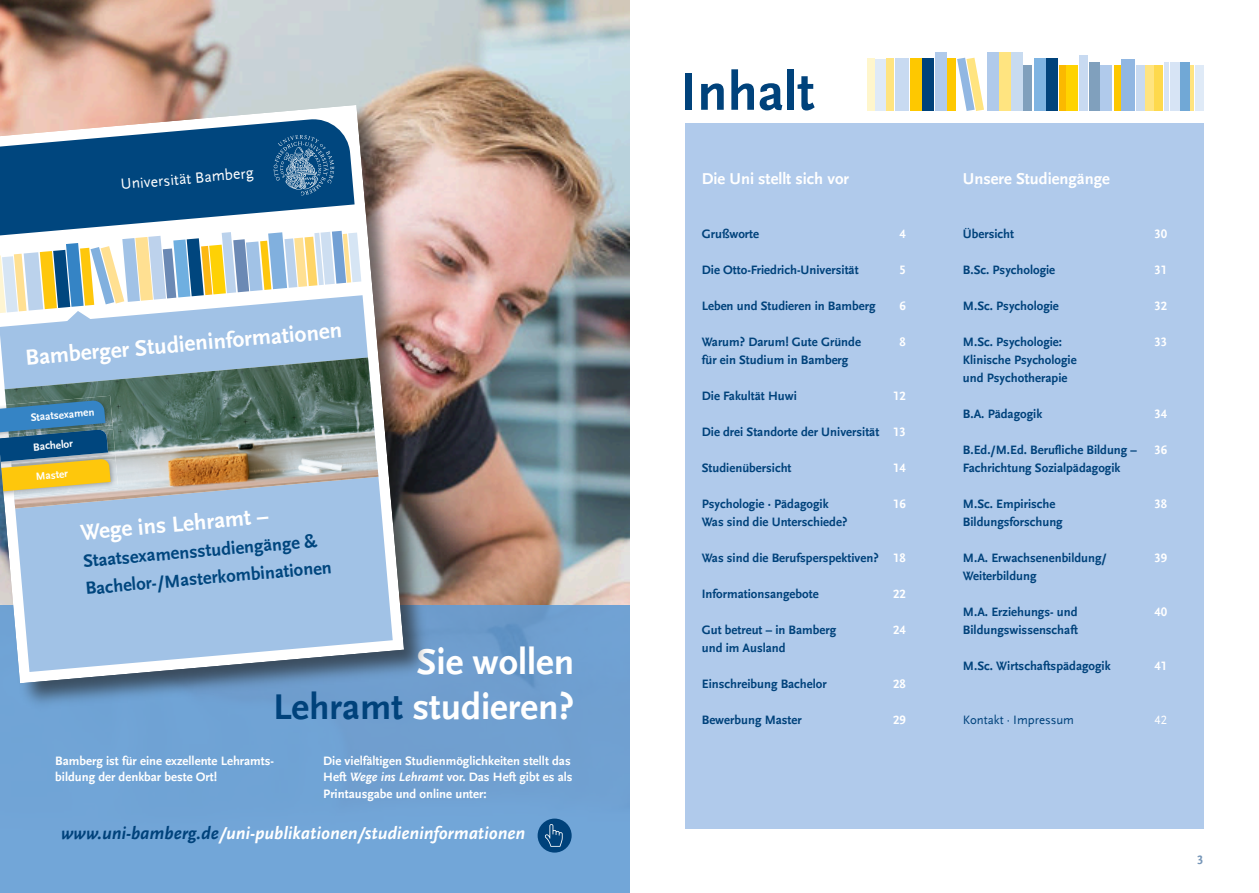
<style>
.page{position:relative;width:1259px;height:893px;background:#fff}
.page>*{position:absolute;margin:0;border:0;box-sizing:border-box;transform-origin:0 0}
.t1{font:700 55.5px "UB Scala Sans";color:#00427b}
.t2{font:700 37.5px "UB Scala Sans";color:#fff}
.t3{font:700 22.95px "UB Scala Sans";color:#fff}
.t4{font:700 18.3px/27.6px "UB Scala Sans";color:#00467e}
.t5{font:italic 700 18px "UB Scala Sans";color:#fff}
.t6{font:700 16.5px "UB Scala Sans";color:#fff}
.t7{font:15.6px "UB Scala Sans";color:#fff}
.t8{font:700 12.75px "UB Scala Sans";color:#00427b}
.t9{font:700 12.75px "UB Scala Sans";color:#fff}
.t10{font:12.75px "UB Scala Sans";color:#00427b}
.t11{font:12.75px "UB Scala Sans";color:#fff}
.t12{font:700 12.75px "UB Scala Sans";color:#7696b8}
.t13{font:700 10.95px "UB Scala Sans";color:#fff}
.s1{color:#00427b}
.s2{font-style:italic}
</style>
<div class="page">
<div style="left:685px;top:124px;width:518px;height:705px;background:#b0caeb"></div>
<img style="left:0;top:0;width:629px;height:605px">
<div style="left:0;top:605px;width:629px;height:288px;background:#70a3d5"></div>
<div style="left:895px;top:58px;width:13px;height:53px;background:#c8daf1"></div>
<div style="left:875px;top:59px;width:10px;height:52px;background:#dfeaf7"></div>
<div style="left:886px;top:58px;width:7px;height:53px;background:#ffe480"></div>
<div style="left:867px;top:58px;width:7px;height:53px;background:#fff6cc"></div>
<div style="left:1059px;top:65px;width:6px;height:46px;background:#fbb900"></div>
<div style="left:1113px;top:65px;width:7px;height:46px;background:#fec800"></div>
<div style="left:1066px;top:65px;width:12px;height:46px;background:#ffd300"></div>
<div style="left:1100px;top:65px;width:12px;height:46px;background:#b0caeb"></div>
<div style="left:1136px;top:65px;width:8px;height:46px;background:#c8daf1"></div>
<div style="left:1145px;top:65px;width:8px;height:46px;background:#ffe480"></div>
<hr style="left:1190px;top:65px;width:4px;height:46px;background:#ffe480">
<div style="left:1155px;top:65px;width:8px;height:46px;background:#fed94d"></div>
<div style="left:1195px;top:65px;width:8px;height:46px;background:#dfeaf7"></div>
<div style="left:1180px;top:62px;width:9px;height:49px;background:#71a8d6"></div>
<div style="left:1170px;top:62px;width:9px;height:49px;background:#d7e4f5"></div>
<div style="left:1164px;top:62px;width:5px;height:49px;background:#d7e4f5"></div>
<div style="left:1121px;top:59px;width:14px;height:52px;background:#91b7e2"></div>
<div style="left:910px;top:58px;width:11px;height:53px;background:#fec800"></div>
<div style="left:1046px;top:58px;width:11px;height:53px;background:#00427b"></div>
<div style="left:922px;top:58px;width:12px;height:53px;background:#00427b"></div>
<div style="left:935px;top:52px;width:11px;height:59px;background:#b0caeb"></div>
<div style="left:947px;top:58px;width:9px;height:53px;background:#fec800"></div>
<div style="left:1034px;top:58px;width:11px;height:53px;background:#7fb4e2"></div>
<div style="left:1079px;top:55px;width:8px;height:56px;background:#c8daf1"></div>
<div style="left:1089px;top:62px;width:10px;height:49px;background:#80a0bd"></div>
<svg style="left:957px;top:58px;width:27px;height:53px"></svg>
<div style="left:987px;top:52px;width:11px;height:59px;background:#b0caeb"></div>
<div style="left:999px;top:52px;width:11px;height:59px;background:#ffe480"></div>
<div style="left:1011px;top:52px;width:11px;height:59px;background:#c8dbf0"></div>
<div style="left:1023px;top:65px;width:9px;height:46px;background:#80a0bd"></div>
<div style="left:537px;top:819px;width:34px;height:34px;background:#00427b;border-radius:50%"></div>
<svg style="left:544px;top:824px;width:18px;height:23px"></svg>
<img style="left:24px;top:105px;width:406px;height:598px">
<img style="left:0;top:105px;width:404px;height:578px">
<svg style="left:0;top:295px;width:393px;height:377px;background:#a4c1e0"></svg>
<svg style="left:0;top:116px;width:361px;height:208px"></svg>
<img style="left:5px;top:357px;width:373px;height:152px">
<img style="left:111px;top:429px;width:4px;height:26px">
<img style="left:6px;top:396px;width:107px;height:29px">
<img style="left:111px;top:425px;width:2px;height:13px">
<img style="left:1px;top:492px;width:13px;height:6px">
<img style="left:12px;top:455px;width:106px;height:42px">
<img style="left:111px;top:455px;width:5px;height:13px">
<svg style="left:0;top:400px;width:111px;height:92px;background:#718c7b"></svg>
<p class="t7" style="left:120px;top:175px;width:135px;rotate:-5deg">Universität Bamberg</p>
<h3 class="t3" style="left:24px;top:344px;width:319px;rotate:-5deg">Bamberger Studieninformationen</h3>
<p class="t13" style="left:30px;top:411px;width:65px;rotate:-5deg">Staatsexamen</p>
<p class="t13" style="left:33px;top:441px;width:41px;rotate:-5deg">Bachelor</p>
<p class="t13" style="left:35px;top:470px;width:34px;rotate:-5deg">Master</p>
<h3 class="t3" style="left:79px;top:519px;width:190px;rotate:-5deg">Wege ins Lehramt –</h3>
<h3 class="t4" style="left:82px;top:547px;width:249px;rotate:-5deg">Staatsexamensstudiengänge &amp;<br>Bachelor-/Masterkombinationen</h3>
<p class="t2" style="left:416px;top:646px;width:159px">Sie wollen</p>
<p class="t2" style="left:273px;top:691px;width:303px"><span class="s1">Lehramt</span> studieren?</p>
<p class="t9" style="left:55px;top:756px;width:220px">Bamberg ist für eine exzellente Lehramts-</p>
<p class="t9" style="left:55px;top:772px;width:163px">bildung der denkbar beste Ort!</p>
<p class="t9" style="left:323px;top:756px;width:249px">Die vielfältigen Studienmöglichkeiten stellt das</p>
<p class="t9" style="left:323px;top:772px;width:251px">Heft <span class="s2">Wege ins Lehramt</span> vor. Das Heft gibt es als</p>
<p class="t9" style="left:323px;top:789px;width:165px">Printausgabe und online unter:</p>
<p class="t5" style="left:61px;top:826px;width:465px"><span class="s1">www.uni-bamberg.de</span>/uni-publikationen/studieninformationen</p>
<p class="t1" style="left:680px;top:69px;width:135px">Inhalt</p>
<p class="t6" style="left:702px;top:172px;width:149px">Die Uni stellt sich vor</p>
<p class="t8" style="left:702px;top:229px;width:59px">Grußworte</p>
<p class="t9" style="left:899px;top:229px;width:8px">4</p>
<p class="t8" style="left:702px;top:265px;width:158px">Die Otto-Friedrich-Universität</p>
<p class="t9" style="left:899px;top:265px;width:8px">5</p>
<p class="t8" style="left:702px;top:301px;width:175px">Leben und Studieren in Bamberg</p>
<p class="t9" style="left:899px;top:301px;width:8px">6</p>
<p class="t8" style="left:702px;top:337px;width:161px">Warum? Darum! Gute Gründe</p>
<p class="t9" style="left:899px;top:337px;width:8px">8</p>
<p class="t8" style="left:702px;top:355px;width:148px">für ein Studium in Bamberg</p>
<p class="t8" style="left:702px;top:391px;width:97px">Die Fakultät Huwi</p>
<p class="t9" style="left:893px;top:391px;width:14px">12</p>
<p class="t8" style="left:702px;top:427px;width:179px">Die drei Standorte der Universität</p>
<p class="t9" style="left:893px;top:427px;width:14px">13</p>
<p class="t8" style="left:702px;top:463px;width:91px">Studienübersicht</p>
<p class="t9" style="left:893px;top:463px;width:14px">14</p>
<p class="t8" style="left:702px;top:499px;width:128px">Psychologie · Pädagogik</p>
<p class="t9" style="left:893px;top:499px;width:14px">16</p>
<p class="t8" style="left:702px;top:517px;width:147px">Was sind die Unterschiede?</p>
<p class="t8" style="left:702px;top:553px;width:178px">Was sind die Berufsperspektiven?</p>
<p class="t9" style="left:893px;top:553px;width:14px">18</p>
<p class="t8" style="left:702px;top:589px;width:118px">Informationsangebote</p>
<p class="t9" style="left:893px;top:589px;width:14px">22</p>
<p class="t8" style="left:702px;top:625px;width:136px">Gut betreut – in Bamberg</p>
<p class="t9" style="left:893px;top:625px;width:14px">24</p>
<p class="t8" style="left:702px;top:643px;width:85px">und im Ausland</p>
<p class="t8" style="left:702px;top:679px;width:126px">Einschreibung Bachelor</p>
<p class="t9" style="left:893px;top:679px;width:14px">28</p>
<p class="t8" style="left:702px;top:715px;width:102px">Bewerbung Master</p>
<p class="t9" style="left:893px;top:715px;width:14px">29</p>
<p class="t6" style="left:963px;top:172px;width:148px">Unsere Studiengänge</p>
<p class="t8" style="left:963px;top:229px;width:53px">Übersicht</p>
<p class="t9" style="left:1154px;top:229px;width:14px">30</p>
<p class="t8" style="left:963px;top:265px;width:94px">B.Sc. Psychologie</p>
<p class="t9" style="left:1154px;top:265px;width:14px">31</p>
<p class="t8" style="left:963px;top:301px;width:97px">M.Sc. Psychologie</p>
<p class="t9" style="left:1154px;top:301px;width:14px">32</p>
<p class="t8" style="left:963px;top:337px;width:101px">M.Sc. Psychologie:</p>
<p class="t9" style="left:1154px;top:337px;width:14px">33</p>
<p class="t8" style="left:963px;top:355px;width:115px">Klinische Psychologie</p>
<p class="t8" style="left:963px;top:373px;width:106px">und Psychotherapie</p>
<p class="t8" style="left:963px;top:409px;width:81px">B.A. Pädagogik</p>
<p class="t9" style="left:1154px;top:409px;width:14px">34</p>
<p class="t8" style="left:963px;top:445px;width:175px">B.Ed./M.Ed. Berufliche Bildung –</p>
<p class="t9" style="left:1154px;top:445px;width:14px">36</p>
<p class="t8" style="left:963px;top:463px;width:159px">Fachrichtung Sozialpädagogik</p>
<p class="t8" style="left:963px;top:499px;width:94px">M.Sc. Empirische</p>
<p class="t9" style="left:1154px;top:499px;width:14px">38</p>
<p class="t8" style="left:963px;top:517px;width:101px">Bildungsforschung</p>
<p class="t8" style="left:963px;top:553px;width:145px">M.A. Erwachsenenbildung/</p>
<p class="t9" style="left:1154px;top:553px;width:14px">39</p>
<p class="t8" style="left:963px;top:571px;width:75px">Weiterbildung</p>
<p class="t8" style="left:963px;top:607px;width:116px">M.A. Erziehungs- und</p>
<p class="t9" style="left:1154px;top:607px;width:14px">40</p>
<p class="t8" style="left:963px;top:625px;width:116px">Bildungswissenschaft</p>
<p class="t8" style="left:963px;top:661px;width:149px">M.Sc. Wirtschaftspädagogik</p>
<p class="t9" style="left:1154px;top:661px;width:14px">41</p>
<p class="t10" style="left:963px;top:715px;width:113px">Kontakt · Impressum</p>
<p class="t11" style="left:1154px;top:715px;width:14px">42</p>
<p class="t12" style="left:1197px;top:855px;width:8px">3</p>
</div>
